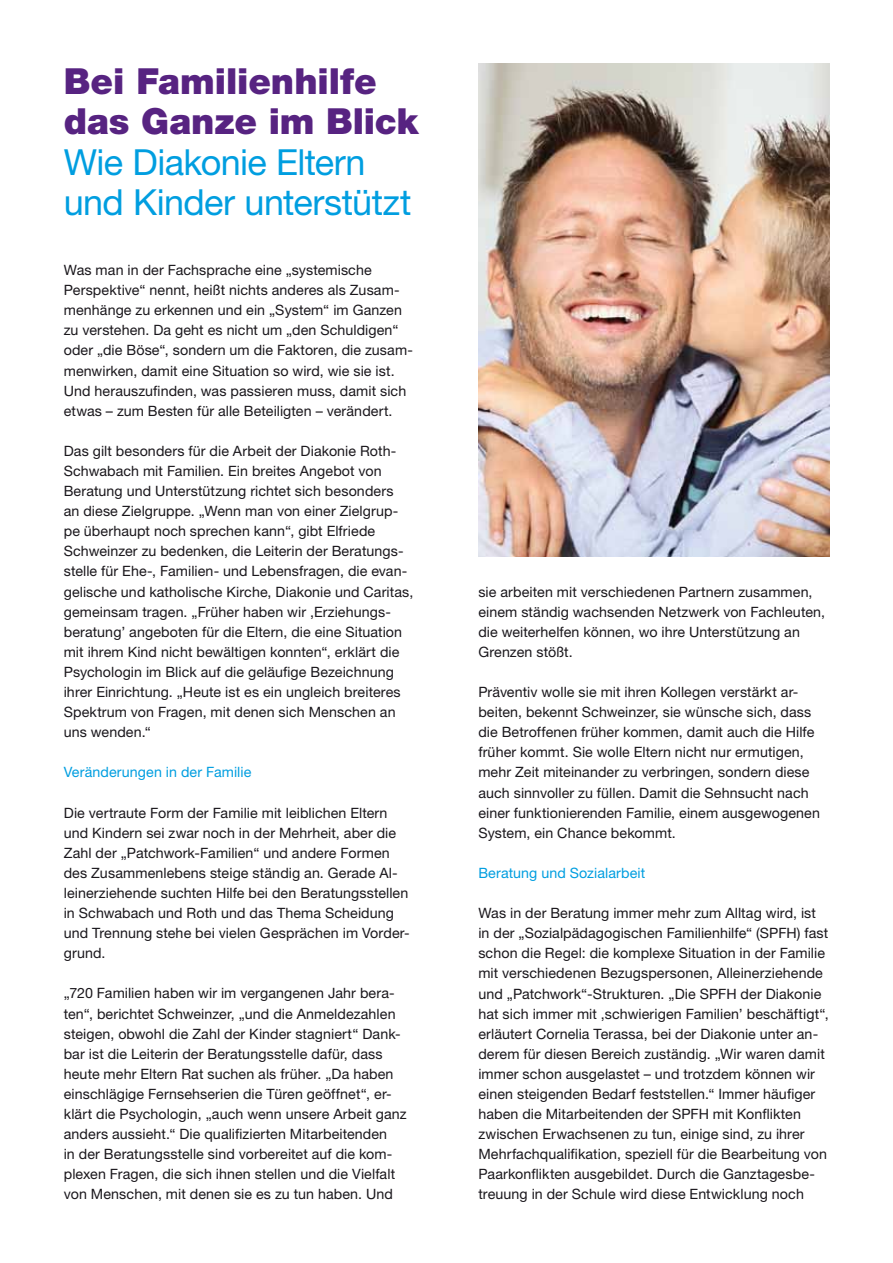
<style>
.page{position:relative;width:893px;height:1263px;background:#fff}
.page>*{position:absolute;margin:0;border:0;box-sizing:border-box;transform-origin:0 0}
.t1{font:36px/40.2px "Helvetica Neue LT Std";letter-spacing:-.015em;color:#009ee0}
.t2{font:900 36px/40.2px "Helvetica Neue LT Std";letter-spacing:-.005em;color:#572381}
.t3{font:14.25px/20.1px "Helvetica Neue LT Std";letter-spacing:.005em;color:#1a171c}
.t4{font:14.25px "Helvetica Neue LT Std";letter-spacing:.005em;color:#009ee0}
</style>
<div class="page">
<img style="left:478px;top:64px;width:351px;height:492px">
<h1 class="t2" style="left:64px;top:61px;width:356px">Bei Familienhilfe das Ganze im Blick</h1>
<h1 class="t1" style="left:64px;top:141px;width:349px">Wie Diakonie Eltern und Kinder unterstützt</h1>
<p class="t3" style="left:64px;top:260px;width:351px">Was man in der Fachsprache eine „systemische Perspektive“ nennt, heißt nichts anderes als Zusam&shy;menhänge zu erkennen und ein „System“ im Ganzen zu verstehen. Da geht es nicht um „den Schuldigen“ oder „die Böse“, sondern um die Faktoren, die zusam&shy;menwirken, damit eine Situation so wird, wie sie ist.<br>Und herauszufinden, was passieren muss, damit sich etwas – zum Besten für alle Beteiligten – verändert.</p>
<p class="t3" style="left:64px;top:441px;width:351px">Das gilt besonders für die Arbeit der Diakonie Roth-Schwabach mit Familien. Ein breites Angebot von Beratung und Unterstützung richtet sich besonders<br>an diese Zielgruppe. „Wenn man von einer Zielgrup&shy;pe überhaupt noch sprechen kann“, gibt Elfriede Schweinzer zu bedenken, die Leiterin der Beratungs&shy;stelle für Ehe-, Familien- und Lebensfragen, die evan&shy;gelische und katholische Kirche, Diakonie und Caritas, gemeinsam tragen. „Früher haben wir ‚Erziehungs&shy;beratung’ angeboten für die Eltern, die eine Situation mit ihrem Kind nicht bewältigen konnten“, erklärt die Psychologin im Blick auf die geläufige Bezeichnung ihrer Einrichtung. „Heute ist es ein ungleich breiteres Spektrum von Fragen, mit denen sich Menschen an uns wenden.“</p>
<p class="t4" style="left:64px;top:764px;width:189px">Veränderungen in der Familie</p>
<p class="t3" style="left:64px;top:802px;width:347px">Die vertraute Form der Familie mit leiblichen Eltern und Kindern sei zwar noch in der Mehrheit, aber die Zahl der „Patchwork-Familien“ und andere Formen des Zusammenlebens steige ständig an. Gerade Al&shy;leinerziehende suchten Hilfe bei den Beratungsstellen in Schwabach und Roth und das Thema Scheidung und Trennung stehe bei vielen Gesprächen im Vorder&shy;grund.</p>
<p class="t3" style="left:64px;top:983px;width:344px">„720 Familien haben wir im vergangenen Jahr bera&shy;ten“, berichtet Schweinzer, „und die Anmeldezahlen steigen, obwohl die Zahl der Kinder stagniert“ Dank&shy;bar ist die Leiterin der Beratungsstelle dafür, dass heute mehr Eltern Rat suchen als früher. „Da haben einschlägige Fernsehserien die Türen geöffnet“, er&shy;klärt die Psychologin, „auch wenn unsere Arbeit ganz anders aussieht.“ Die qualifizierten Mitarbeitenden<br>in der Beratungsstelle sind vorbereitet auf die kom&shy;plexen Fragen, die sich ihnen stellen und die Vielfalt von Menschen, mit denen sie es zu tun haben. Und</p>
<p class="t3" style="left:478px;top:581px;width:348px">sie arbeiten mit verschiedenen Partnern zusammen, einem ständig wachsenden Netzwerk von Fachleuten, die weiterhelfen können, wo ihre Unterstützung an Grenzen stößt.</p>
<p class="t3" style="left:478px;top:682px;width:343px">Präventiv wolle sie mit ihren Kollegen verstärkt ar&shy;beiten, bekennt Schweinzer, sie wünsche sich, dass die Betroffenen früher kommen, damit auch die Hilfe früher kommt. Sie wolle Eltern nicht nur ermutigen, mehr Zeit miteinander zu verbringen, sondern diese auch sinnvoller zu füllen. Damit die Sehnsucht nach einer funktionierenden Familie, einem ausgewogenen System, ein Chance bekommt.</p>
<p class="t4" style="left:478px;top:864px;width:168px">Beratung und Sozialarbeit</p>
<p class="t3" style="left:478px;top:903px;width:352px">Was in der Beratung immer mehr zum Alltag wird, ist in der „Sozialpädagogischen Familienhilfe“ (SPFH) fast schon die Regel: die komplexe Situation in der Familie mit verschiedenen Bezugspersonen, Alleinerziehende und „Patchwork“-Strukturen. „Die SPFH der Diakonie hat sich immer mit ‚schwierigen Familien’ beschäftigt“, erläutert Cornelia Terassa, bei der Diakonie unter an&shy;derem für diesen Bereich zuständig. „Wir waren damit immer schon ausgelastet – und trotzdem können wir einen steigenden Bedarf feststellen.“ Immer häufiger haben die Mitarbeitenden der SPFH mit Konflikten zwischen Erwachsenen zu tun, einige sind, zu ihrer Mehrfachqualifikation, speziell für die Bearbeitung von Paarkonflikten ausgebildet. Durch die Ganztagesbe&shy;treuung in der Schule wird diese Entwicklung noch</p>
</div>
